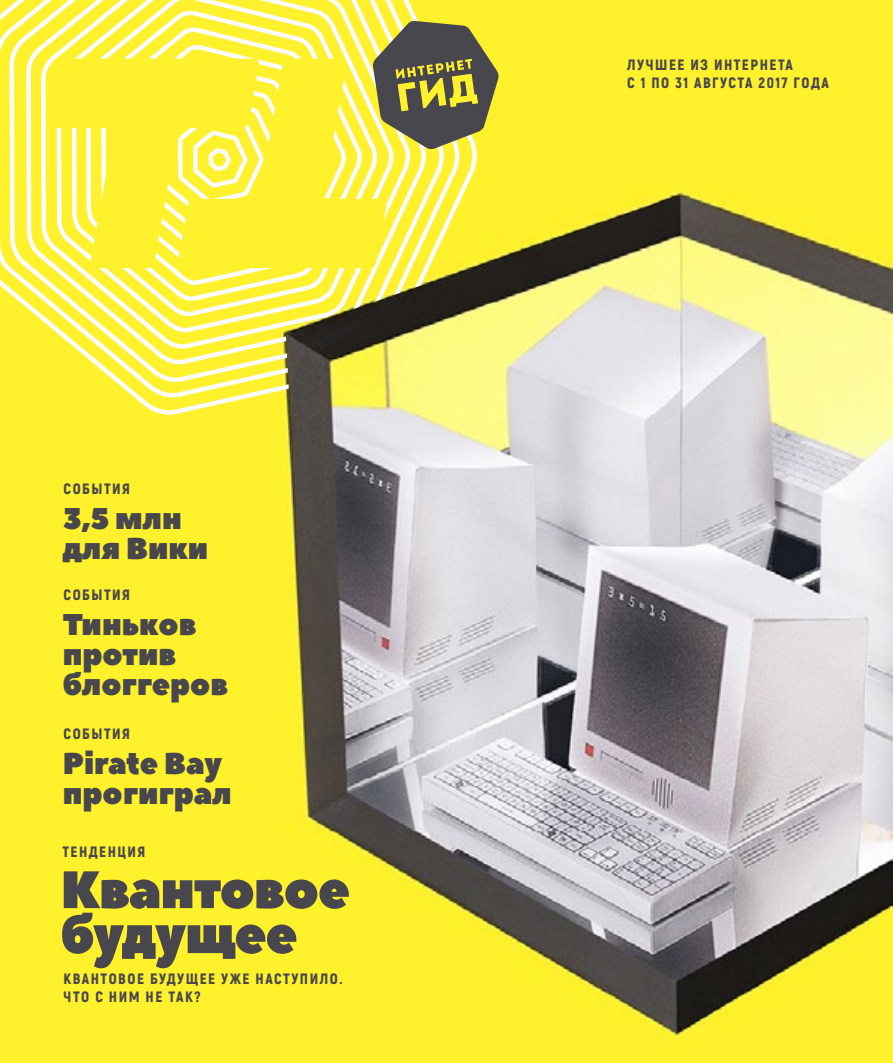
<style>
.page{position:relative;width:893px;height:1063px;background:#fff12c}
.page>*{position:absolute;margin:0;border:0;box-sizing:border-box;transform-origin:0 0}
.t1{font:52.5px/45px "Peace Sans";letter-spacing:-.02em;color:#48474d}
.t2{font:30px/30px "Peace Sans";color:#48474d}
.t3{font:900 15px/18px "Akrobat";letter-spacing:.1em;color:#48474d}
</style>
<div class="page">
<img style="left:285px;top:191px;width:608px;height:854px">
<svg style="left:0;top:0;width:481px;height:415px"></svg>
<img style="left:286px;top:196px;width:392px;height:359px">
<svg style="left:372px;top:21px;width:127px;height:129px"></svg>
<p class="t3" style="left:64px;top:480px;width:68px">СОБЫТИЯ</p>
<h2 class="t2" style="left:63px;top:505px;width:147px">3,5 млн для Вики</h2>
<p class="t3" style="left:64px;top:586px;width:68px">СОБЫТИЯ</p>
<h2 class="t2" style="left:63px;top:611px;width:167px">Тиньков против блоггеров</h2>
<p class="t3" style="left:64px;top:724px;width:68px">СОБЫТИЯ</p>
<h2 class="t2" style="left:63px;top:749px;width:170px">Pirate Bay прогиграл</h2>
<p class="t3" style="left:63px;top:843px;width:84px">ТЕНДЕНЦИЯ</p>
<h1 class="t1" style="left:61px;top:869px;width:291px">Квантовое будущее</h1>
<p class="t3" style="left:64px;top:970px;width:280px">КВАНТОВОЕ БУДУЩЕЕ УЖЕ НАСТУПИЛО.<br>ЧТО С НИМ НЕ ТАК?</p>
<p class="t3" style="left:627px;top:56px;width:203px">ЛУЧШЕЕ ИЗ ИНТЕРНЕТА<br>С 1 ПО 31 АВГУСТА 2017 ГОДА</p>
</div>
